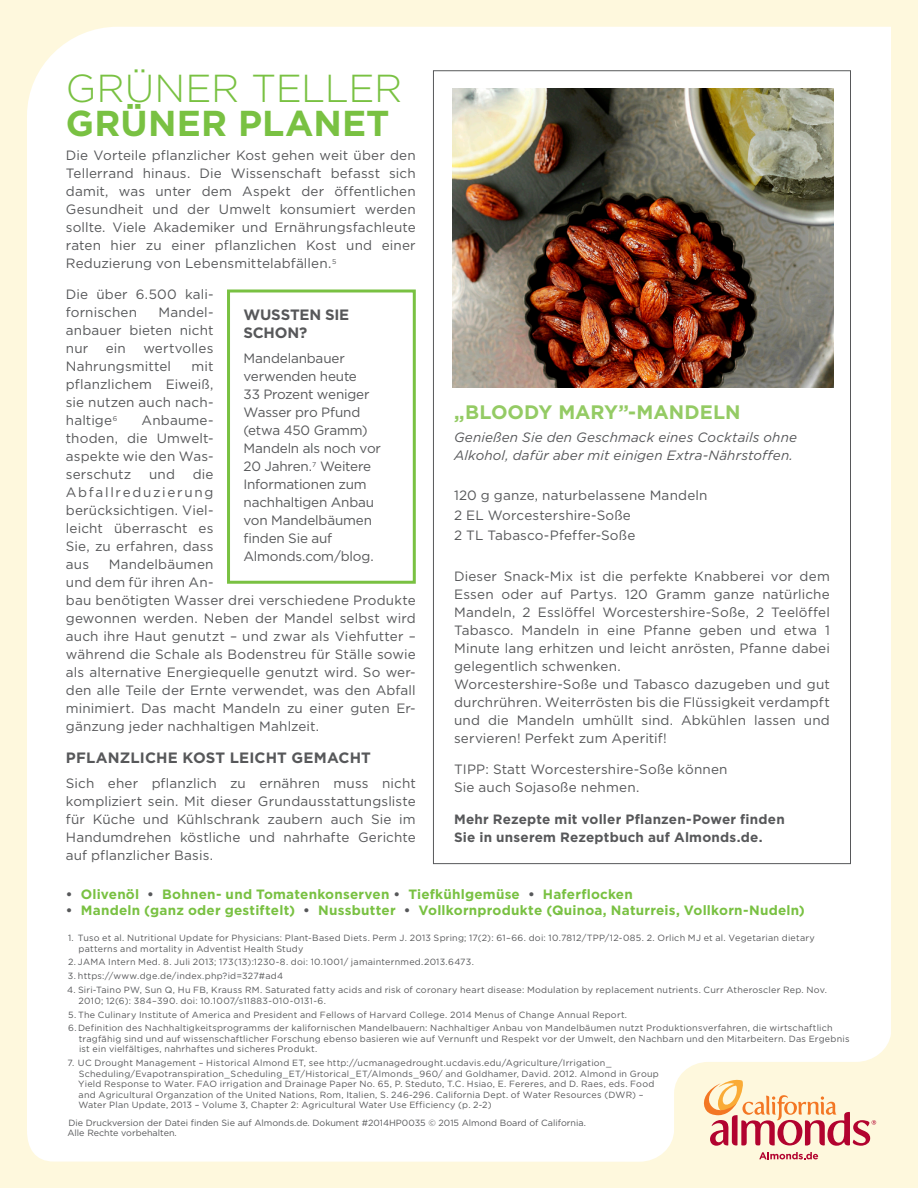
<style>
.page{position:relative;width:918px;height:1188px;background:#fef8dd}
.page>*{position:absolute;margin:0;border:0;box-sizing:border-box;transform-origin:0 0}
.Body1{font:300 39px "Gotham";letter-spacing:-.01em;color:#79c142}
.Body1-2{font:700 36px "Gotham";letter-spacing:.005em;color:#79c142}
.New_heads{font:700 19.5px "Gotham";color:#94cb64}
.New_heads-2{font:700 15px "Gotham";letter-spacing:.005em;color:#57585a}
.New_heads-3{font:700 15px/18px "Gotham";letter-spacing:-.015em;color:#57585a}
.Body1-3{font:13.5px/18px "Gotham";letter-spacing:.01em;color:#57585a;text-align:justify}
.Body1-4{font:13.5px/18px "Gotham";letter-spacing:-.01em;color:#57585a}
.Body1-5{font:700 13.5px "Gotham";letter-spacing:.015em;color:#79c142}
.Body1-6{font:italic 13.5px/18px "Gotham";letter-spacing:.01em;color:#57585a}
.Body1-7{font:700 13.5px/18px "Gotham";letter-spacing:.015em;color:#57585a}
.Body{font:9px/10.5px "Gotham";letter-spacing:.025em;color:#57585a}
.Body-2{font:9px "Gotham";color:#57585a}
.s1{color:#57585a}
</style>
<div class="page">
<div style="left:27px;top:27px;width:864px;height:1135px;background:#fff"></div>
<svg style="left:704px;top:1080px;width:172px;height:66px"></svg>
<svg style="left:759px;top:1152px;width:59px;height:7px"></svg>
<img style="left:453px;top:88px;width:380px;height:300px">
<div style="left:227px;top:290px;width:189px;height:294px;border:3px solid #79c142"></div>
<p class="Body1" style="left:66px;top:63px;width:338px">GRÜNER TELLER</p>
<p class="Body1-2" style="left:66px;top:103px;width:325px">GRÜNER PLANET</p>
<p class="Body1-3" style="left:66px;top:146px;width:351px">Die Vorteile pflanzlicher Kost gehen weit über den Tellerrand hinaus. Die Wissenschaft befasst sich damit, was unter dem Aspekt der öffentlichen Gesundheit und der Umwelt konsumiert werden sollte. Viele Akademiker und Ernährungsfachleute raten hier zu einer pflanzlichen Kost und einer Reduzierung von Lebensmittelabfällen.<sup>5</sup></p>
<p class="Body1-3" style="left:66px;top:285px;width:149px">Die über 6.500 kali&shy;fornischen</p>
<p class="Body1-3" style="left:66px;top:303px;width:149px;text-indent:93px">Mandel&shy;anbauer bieten nicht nur</p>
<p class="New_heads-3" style="left:244px;top:305px;width:107px">WUSSTEN SIE<br>SCHON?</p>
<p class="Body1-4" style="left:244px;top:349px;width:139px">Mandelanbauer verwenden heute<br>33 Prozent weniger<br>Wasser pro Pfund (etwa 450 Gramm)<br>Mandeln als noch vor<br>20 Jahren.<sup>7</sup> Weitere<br>Informationen zum nachhaltigen Anbau von Mandelbäumen finden Sie auf<br>Almonds.com/blog.</p>
<p class="Body1-3" style="left:66px;top:339px;width:149px;text-indent:78px">wertvolles<br>Nahrungsmittel</p>
<p class="Body1-3" style="left:106px;top:339px;width:22px">ein</p>
<p class="Body1-3" style="left:66px;top:357px;width:149px;text-indent:126px">mit pflanzlichem Eiweiß, sie nutzen auch nach&shy;haltige<sup>6</sup></p>
<p class="Body1-3" style="left:66px;top:411px;width:149px;text-indent:76px">Anbaume&shy;thoden, die Umwelt&shy;aspekte wie den Was&shy;serschutz</p>
<p class="Body1-3" style="left:66px;top:465px;width:149px;text-indent:127px">die Abfallreduzierung berücksichtigen. Viel&shy;leicht überrascht es Sie, zu erfahren, dass aus</p>
<p class="Body1-3" style="left:149px;top:465px;width:27px">und</p>
<p class="Body1-3" style="left:66px;top:555px;width:351px;text-align:left;text-indent:43px">Mandelbäumen<br>und dem für ihren An-<br>bau benötigten Wasser drei verschiedene Produkte gewonnen werden. Neben der Mandel selbst wird auch ihre Haut genutzt – und zwar als Viehfutter – während die Schale als Bodenstreu für Ställe sowie als alternative Energiequelle genutzt wird. So wer&shy;den alle Teile der Ernte verwendet, was den Abfall minimiert. Das macht Mandeln zu einer guten Er&shy;gänzung jeder nachhaltigen Mahlzeit.</p>
<p class="New_heads-2" style="left:66px;top:749px;width:306px">PFLANZLICHE KOST LEICHT GEMACHT</p>
<p class="Body1-3" style="left:66px;top:774px;width:351px">Sich eher pflanzlich zu ernähren muss nicht kompliziert sein. Mit dieser Grundausstattungsliste für Küche und Kühlschrank zaubern auch Sie im Handumdrehen köstliche und nahrhafte Gerichte auf pflanzlicher Basis.</p>
<p class="New_heads" style="left:454px;top:401px;width:288px">„BLOODY MARY”-MANDELN</p>
<p class="Body1-6" style="left:454px;top:428px;width:345px">Genießen Sie den Geschmack eines Cocktails ohne<br>Alkohol, dafür aber mit einigen Extra-Nährstoffen.</p>
<p class="Body1-3" style="left:454px;top:486px;width:255px">120 g ganze, naturbelassene Mandeln</p>
<p class="Body1-3" style="left:454px;top:506px;width:178px">2 EL Worcestershire-Soße</p>
<p class="Body1-3" style="left:454px;top:526px;width:183px">2 TL Tabasco-Pfeffer-Soße</p>
<p class="Body1-3" style="left:454px;top:567px;width:377px">Dieser Snack-Mix ist die perfekte Knabberei vor dem Essen oder auf Partys. 120 Gramm ganze natürliche Mandeln, 2 Esslöffel Worcestershire-Soße, 2 Teelöffel Tabasco. Mandeln in eine Pfanne geben und etwa 1<br>Minute lang erhitzen und leicht anrösten, Pfanne dabei gelegentlich schwenken.</p>
<p class="Body1-3" style="left:454px;top:675px;width:377px">Worcestershire-Soße und Tabasco dazugeben und gut durchrühren. Weiterrösten bis die Flüssigkeit verdampft und die Mandeln umhüllt sind. Abkühlen lassen und servieren! Perfekt zum Aperitif!</p>
<p class="Body1-3" style="left:454px;top:760px;width:275px">TIPP: Statt Worcestershire-Soße können<br>Sie auch Sojasoße nehmen.</p>
<p class="Body1-7" style="left:454px;top:809px;width:332px">Mehr Rezepte mit voller Pflanzen-Power finden<br>Sie in unserem Rezeptbuch auf Almonds.de.</p>
<p class="Body1-5" style="left:66px;top:886px;width:568px"><span class="s1">•</span> Olivenöl <span class="s1">•</span> Bohnen- und Tomatenkonserven <span class="s1">•</span> Tiefkühlgemüse <span class="s1">•</span> Haferflocken</p>
<p class="Body1-5" style="left:66px;top:903px;width:741px"><span class="s1">•</span> Mandeln (ganz oder gestiftelt) <span class="s1">•</span> Nussbutter <span class="s1">•</span> Vollkornprodukte (Quinoa, Naturreis, Vollkorn-Nudeln)</p>
<p class="Body" style="left:79px;top:933px;width:738px;text-indent:-11px">1. Tuso et al. Nutritional Update for Physicians: Plant-Based Diets. Perm J. 2013 Spring; 17(2): 61–66. doi: 10.7812/TPP/12-085. 2. Orlich MJ et al. Vegetarian dietary patterns and mortality in Adventist Health Study</p>
<p class="Body" style="left:68px;top:957px;width:408px">2. JAMA Intern Med. 8. Juli 2013; 173(13):1230-8. doi: 10.1001/ jamainternmed.2013.6473.</p>
<p class="Body" style="left:68px;top:971px;width:217px">3. https://www.dge.de/index.php?id=327#ad4</p>
<p class="Body" style="left:79px;top:985px;width:750px;text-indent:-11px">4. Siri-Taino PW, Sun Q, Hu FB, Krauss RM. Saturated fatty acids and risk of coronary heart disease: Modulation by replacement nutrients. Curr Atheroscler Rep. Nov.<br>2010; 12(6): 384–390. doi: 10.1007/s11883-010-0131-6.</p>
<p class="Body" style="left:68px;top:1009px;width:560px">5. The Culinary Institute of America and President and Fellows of Harvard College. 2014 Menus of Change Annual Report.</p>
<p class="Body" style="left:79px;top:1023px;width:772px;text-indent:-11px">6. Definition des Nachhaltigkeitsprogramms der kalifornischen Mandelbauern: Nachhaltiger Anbau von Mandelbäumen nutzt Produktionsverfahren, die wirtschaftlich tragfähig sind und auf wissenschaftlicher Forschung ebenso basieren wie auf Vernunft und Respekt vor der Umwelt, den Nachbarn und den Mitarbeitern. Das Ergebnis ist ein vielfältiges, nahrhaftes und sicheres Produkt.</p>
<p class="Body" style="left:78px;top:1058px;width:582px;text-indent:-11px">7. UC Drought Management – Historical Almond ET, see http://ucmanagedrought.ucdavis.edu/Agriculture/Irrigation_ Scheduling/Evapotranspiration_Scheduling_ET/Historical_ET/Almonds_960/ and Goldhamer, David. 2012. Almond in Group Yield Response to Water. FAO irrigation and Drainage Paper No. 65, P. Steduto, T.C. Hsiao, E. Fereres, and D. Raes, eds. Food and Agricultural Organzation of the United Nations, Rom, Italien, S. 246-296. California Dept. of Water Resources (DWR) – Water Plan Update, 2013 – Volume 3, Chapter 2: Agricultural Water Use Efficiency (p. 2-2)</p>
<p class="Body-2" style="left:68px;top:1117px;width:519px">Die Druckversion der Datei finden Sie auf Almonds.de. Dokument #2014HP0035 © 2015 Almond Board of California.</p>
<p class="Body-2" style="left:67px;top:1128px;width:111px">Alle Rechte vorbehalten.</p>
</div>
